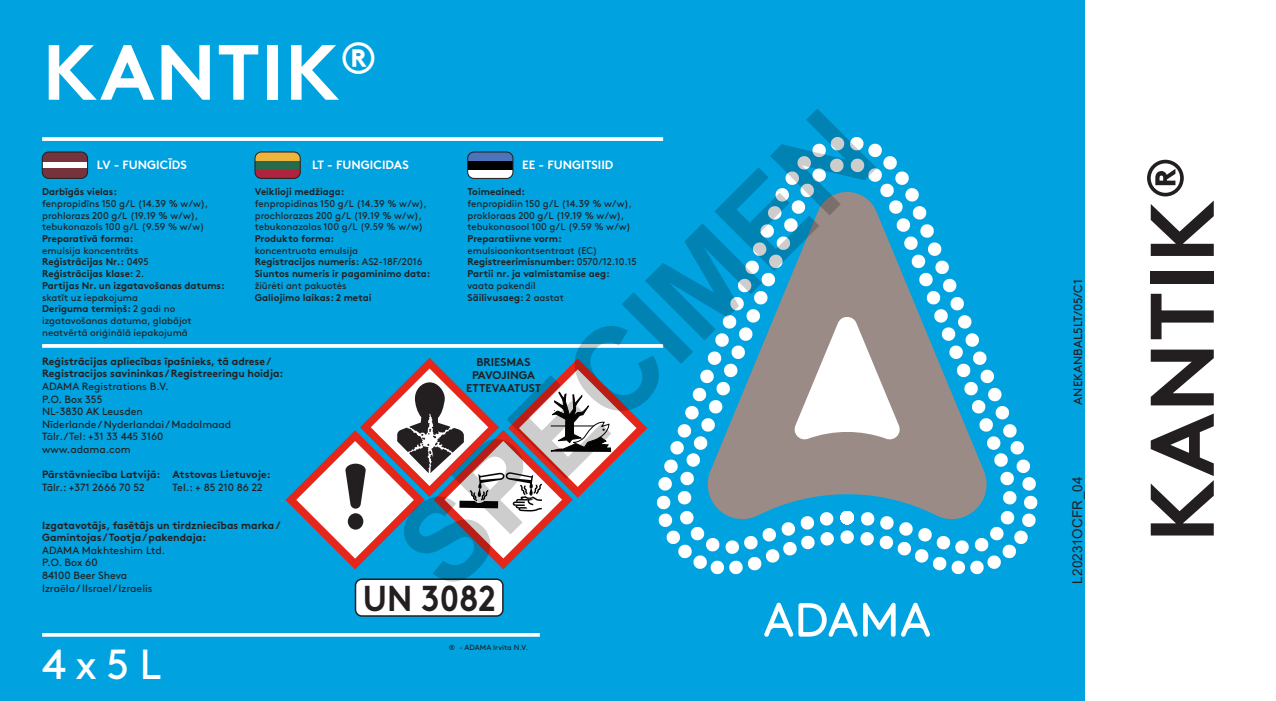
<style>
.page{position:relative;width:1276px;height:701px;background:#fff}
.page>*{position:absolute;margin:0;border:0;box-sizing:border-box;transform-origin:0 0}
.t1{font:700 117.6px "Arial";color:rgb(0 0 0/.2)}
.t2{font:700 90px "Brown Pro";letter-spacing:.01em;color:#231f20}
.t3{font:700 78px "Brown Pro";letter-spacing:.01em;color:#fff}
.t4{font:42px "Brown Pro";color:#fff}
.t5{font:700 36px "Brown Pro";color:#231f20;scale:.9 1}
.t6{font:13.5px "Arial";letter-spacing:.01em;color:#231f20}
.t7{font:700 12px "Brown Pro";color:#fff}
.t8{font:12px "Brown Pro";letter-spacing:.005em;color:#231f20}
.t9{font:700 11.25px "Brown Pro";color:#231f20}
.t10{font:700 11.25px "Brown Pro";letter-spacing:-.02em;color:#231f20}
.t11{font:10.5px "Brown Pro";color:#231f20}
.t12{font:700 10.5px/12.6px "Brown Pro";color:#231f20}
.t13{font:9.75px/11.7px "Brown Pro";color:#231f20}
.t14{font:700 9.75px "Brown Pro";color:#231f20}
.t15{font:7.5px "Brown Pro";color:#231f20}
.s1{font-weight:400}
</style>
<div class="page">
<div style="left:0;top:0;width:1084px;height:701px;background:#00a2df"></div>
<hr style="left:42px;top:633px;width:498px;height:3px;background:#fff">
<svg style="left:764px;top:602px;width:93px;height:34px"></svg>
<svg style="left:901px;top:602px;width:29px;height:34px"></svg>
<svg style="left:863px;top:602px;width:32px;height:34px"></svg>
<svg style="left:656px;top:137px;width:382px;height:438px"></svg>
<svg style="left:42px;top:344px;width:621px;height:4px;background:#eff8fc"></svg>
<svg style="left:285px;top:357px;width:362px;height:212px"></svg>
<svg style="left:42px;top:137px;width:621px;height:4px;background:#eff9fc"></svg>
<svg style="left:255px;top:152px;width:45px;height:9px"></svg>
<div style="left:255px;top:161px;width:45px;height:17px;background:#266c4b"></div>
<div style="left:255px;top:170px;width:45px;height:8px;background:#ae233e"></div>
<div style="left:255px;top:152px;width:45px;height:27px;border:1px solid #231f20;border-radius:6px"></div>
<svg style="left:467px;top:152px;width:46px;height:9px"></svg>
<div style="left:467px;top:161px;width:46px;height:17px;background:#000001"></div>
<div style="left:467px;top:170px;width:46px;height:8px;background:#fff"></div>
<div style="left:467px;top:152px;width:46px;height:27px;border:1px solid #231f20;border-radius:6px"></div>
<svg style="left:42px;top:152px;width:46px;height:25px"></svg>
<div style="left:42px;top:162px;width:46px;height:6px;background:#fff"></div>
<div style="left:42px;top:152px;width:46px;height:27px;border:1px solid #231f20;border-radius:6px"></div>
<div style="left:355px;top:579px;width:148px;height:37px;background:#fff;border-radius:6px"></div>
<div style="left:355px;top:578px;width:148px;height:38px;border:2px solid #231f20;border-radius:6px"></div>
<p class="t3" style="left:42px;top:9px;width:336px">KANTIK<sup>®</sup></p>
<h1 class="t1" style="left:361px;top:508px;width:616px;rotate:-45deg">SPECIMEN</h1>
<p class="t7" style="left:97px;top:155px;width:92px">LV - FUNGICĪDS</p>
<p class="t7" style="left:312px;top:155px;width:98px">LT - FUNGICIDAS</p>
<p class="t7" style="left:522px;top:155px;width:93px">EE - FUNGITSIID</p>
<p class="t14" style="left:42px;top:184px;width:76px">Darbīgās vielas:</p>
<p class="t13" style="left:42px;top:197px;width:168px">fenpropidīns 150 g/L (14.39 % w/w),</p>
<p class="t13" style="left:42px;top:209px;width:158px">prohlorazs 200 g/L (19.19 % w/w),</p>
<p class="t13" style="left:42px;top:220px;width:164px">tebukonazols 100 g/L (9.59 % w/w)</p>
<p class="t14" style="left:42px;top:231px;width:93px">Preparatīvā forma:</p>
<p class="t13" style="left:42px;top:244px;width:98px">emulsija koncentrāts</p>
<p class="t14" style="left:42px;top:254px;width:108px">Reģistrācijas Nr.: <span class="s1">0495</span></p>
<p class="t14" style="left:42px;top:266px;width:103px">Reģistrācijas klase: <span class="s1">2.</span></p>
<p class="t14" style="left:42px;top:277px;width:184px">Partijas Nr. un izgatavošanas datums:</p>
<p class="t13" style="left:42px;top:290px;width:97px">skatīt uz iepakojuma</p>
<p class="t14" style="left:42px;top:301px;width:135px">Derīguma termiņš: <span class="s1">2 gadi no</span></p>
<p class="t13" style="left:42px;top:314px;width:151px">izgatavošanas datuma, glabājot</p>
<p class="t13" style="left:42px;top:326px;width:147px">neatvērtā oriģinālā iepakojumā</p>
<p class="t14" style="left:255px;top:184px;width:91px">Veiklioji medžiaga:</p>
<p class="t13" style="left:255px;top:197px;width:174px">fenpropidinas 150 g/L (14.39 % w/w), prochlorazas 200 g/L (19.19 % w/w),</p>
<p class="t13" style="left:255px;top:220px;width:170px">tebukonazolas 100 g/L (9.59 % w/w)</p>
<p class="t14" style="left:255px;top:231px;width:81px">Produkto forma:</p>
<p class="t13" style="left:255px;top:244px;width:105px">koncentruota emulsija</p>
<p class="t14" style="left:255px;top:254px;width:169px">Registracijos numeris: <span class="s1">AS2-18F/2016</span></p>
<p class="t14" style="left:255px;top:266px;width:177px">Siuntos numeris ir pagaminimo data:</p>
<p class="t13" style="left:255px;top:279px;width:93px">žiūrėti ant pakuotės</p>
<p class="t14" style="left:255px;top:289px;width:118px">Galiojimo laikas: 2 metai</p>
<p class="t14" style="left:467px;top:184px;width:59px">Toimeained:</p>
<p class="t13" style="left:467px;top:197px;width:166px">fenpropidiin 150 g/L (14.39 % w/w),</p>
<p class="t13" style="left:467px;top:209px;width:159px">prokloraas 200 g/L (19.19 % w/w),</p>
<p class="t13" style="left:467px;top:220px;width:165px">tebukonasool 100 g/L (9.59 % w/w)</p>
<p class="t14" style="left:467px;top:231px;width:96px">Preparatiivne vorm:</p>
<p class="t13" style="left:467px;top:244px;width:132px">emulsioonkontsentraat (EC)</p>
<p class="t14" style="left:467px;top:254px;width:171px">Registreerimisnumber: <span class="s1">0570/12.10.15</span></p>
<p class="t14" style="left:467px;top:266px;width:144px">Partii nr. ja valmistamise aeg:</p>
<p class="t13" style="left:467px;top:279px;width:70px">vaata pakendil</p>
<p class="t14" style="left:467px;top:289px;width:98px">Säilivusaeg: <span class="s1">2 aastat</span></p>
<p class="t12" style="left:42px;top:353px;width:230px">Reģistrācijas apliecības īpašnieks, tā adrese /</p>
<p class="t12" style="left:42px;top:366px;width:243px">Registracijos savininkas / Registreeringu hoidja:</p>
<p class="t11" style="left:42px;top:378px;width:128px">ADAMA Registrations B.V.</p>
<p class="t11" style="left:42px;top:391px;width:62px">P.O. Box 355</p>
<p class="t11" style="left:42px;top:403px;width:102px">NL-3830 AK Leusden</p>
<p class="t11" style="left:42px;top:416px;width:191px">Nīderlande / Nyderlandai / Madalmaad</p>
<p class="t11" style="left:42px;top:428px;width:123px">Tālr. / Tel: +31 33 445 3160</p>
<p class="t11" style="left:42px;top:441px;width:90px">www.adama.com</p>
<p class="t12" style="left:42px;top:467px;width:230px">Pārstāvniecība Latvijā: Atstovas Lietuvoje:</p>
<p class="t11" style="left:42px;top:479px;width:104px">Tālr.: +371 2666 70 52</p>
<p class="t11" style="left:173px;top:479px;width:91px">Tel.: + 85 210 86 22</p>
<p class="t12" style="left:42px;top:517px;width:240px">Izgatavotājs, fasētājs un tirdzniecības marka /<br>Gamintojas / Tootja / pakendaja:</p>
<p class="t11" style="left:42px;top:542px;width:125px">ADAMA Makhteshim Ltd.</p>
<p class="t11" style="left:42px;top:554px;width:57px">P.O. Box 60</p>
<p class="t11" style="left:42px;top:567px;width:87px">84100 Beer Sheva</p>
<p class="t11" style="left:42px;top:580px;width:112px">Izraēla / IIsrael / Izraelis</p>
<p class="t9" style="left:476px;top:353px;width:56px">BRIESMAS</p>
<p class="t10" style="left:472px;top:366px;width:64px">PAVOJINGA</p>
<p class="t9" style="left:466px;top:378px;width:76px">ETTEVAATUST</p>
<p class="t5" style="left:363px;top:569px;width:149px">UN 3082</p>
<p class="t4" style="left:42px;top:632px;width:121px">4 x 5 L</p>
<p class="t15" style="left:449px;top:641px;width:81px">® - ADAMA Irvita N.V.</p>
<p class="t8" style="left:1068px;top:405px;width:127px;rotate:-90deg">ANEKANBAL5LT/05/C1</p>
<p class="t6" style="left:1068px;top:583px;width:109px;rotate:-90deg">L20231OCFR_04</p>
<p class="t2" style="left:1109px;top:543px;width:388px;rotate:-90deg">KANTIK<sup>®</sup></p>
</div>
